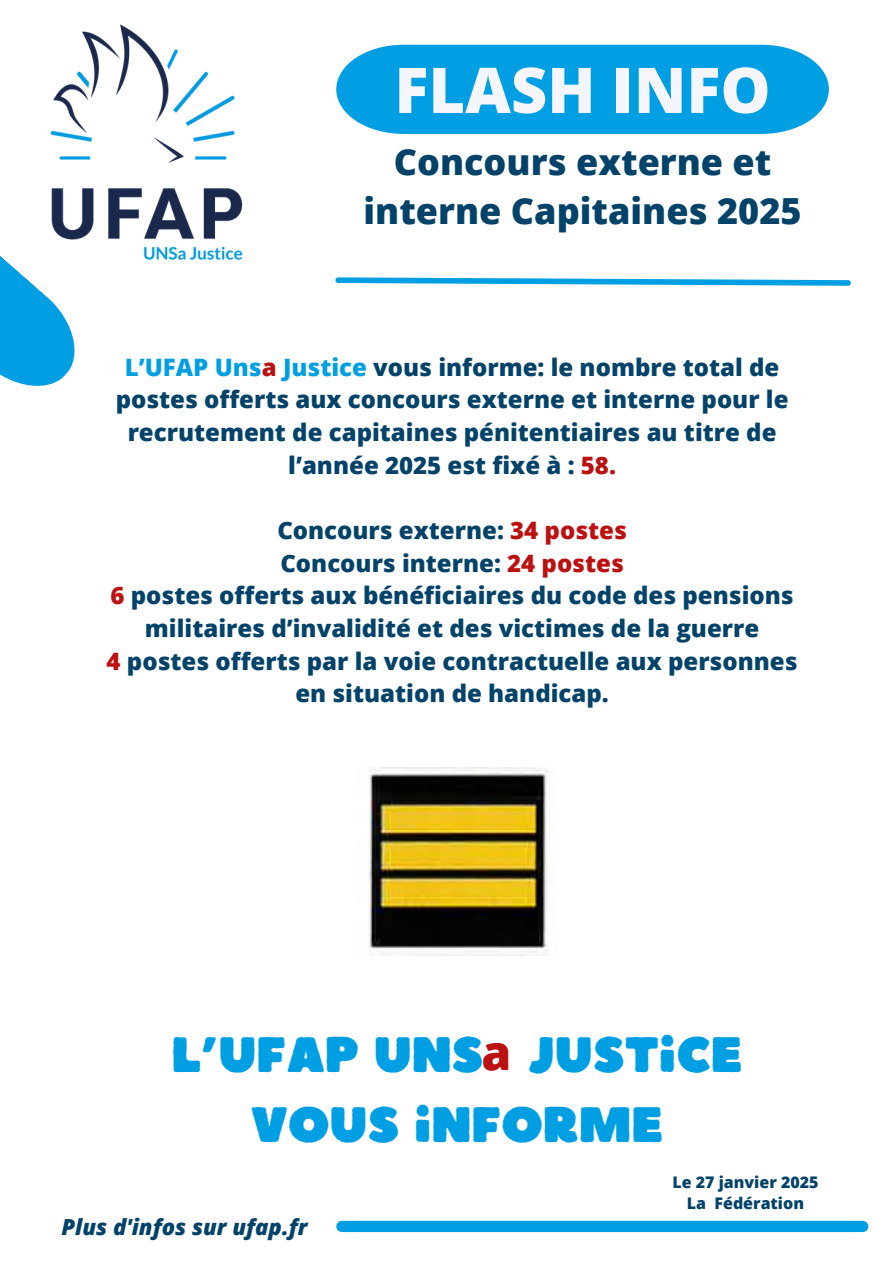
<style>
.page{position:relative;width:894px;height:1264px;background:#fff}
.page>*{position:absolute;margin:0;border:0;box-sizing:border-box;transform-origin:0 0}
.t1{font:800 63px "Open Sans";color:#f4f6fc}
.t2{font:49.65px/69.6px "Boulder";color:#009fe3;text-align:center}
.t3{font:800 48px "Open Sans";color:#b11}
.t4{font:800 36px/49.5px "Open Sans";color:#044369;text-align:center}
.t5{font:800 24px/32.7px "Open Sans";color:#044369;text-align:center}
.t6{font:italic 800 22.05px "Open Sans";color:#044369}
.t7{font:800 16.05px/21.3px "Open Sans";color:#044369;text-align:center}
.s1{color:#009fe3}
.s2{color:#b11}
</style>
<div class="page">
<div style="left:336px;top:45px;width:492px;height:89px;background:#009ee2"></div>
<svg style="left:0;top:310px;width:75px;height:76px;background:#1da9e5"></svg>
<svg style="left:335px;top:277px;width:516px;height:9px"></svg>
<img style="left:0;top:24px;width:243px;height:286px">
<div style="left:342px;top:1220px;width:520px;height:11px;background:#009ee2"></div>
<img style="left:369px;top:767px;width:180px;height:188px">
<h1 class="t1" style="left:394px;top:42px;width:377px">FLASH INFO</h1>
<h3 class="t4" style="left:363px;top:135px;width:439px">Concours externe et interne Capitaines 2025</h3>
<p class="t5" style="left:116px;top:349px;width:674px"><span class="s1">L’UFAP Uns</span><span class="s2">a</span> <span class="s1">Justice</span> vous informe: le nombre total de postes offerts aux concours externe et interne pour le recrutement de capitaines pénitentiaires au titre de l’année 2025 est fixé à : <span class="s2">58.</span></p>
<p class="t5" style="left:107px;top:512px;width:692px">Concours externe: <span class="s2">34 postes<br></span>Concours interne: <span class="s2">24 postes<br>6</span> postes offerts aux bénéficiaires du code des pensions militaires d’invalidité et des victimes de la guerre<br><span class="s2">4</span> postes offerts par la voie contractuelle aux personnes en situation de handicap.</p>
<h2 class="t2" style="left:171px;top:1020px;width:572px">L’UFAP UNS JUSTICE<br>VOUS INFORME</h2>
<h3 class="t3" style="left:481px;top:1015px;width:31px">a</h3>
<p class="t6" style="left:61px;top:1210px;width:247px">Plus d'infos sur ufap.fr</p>
<p class="t7" style="left:672px;top:1170px;width:147px">Le 27 janvier 2025<br>La Fédération</p>
</div>
